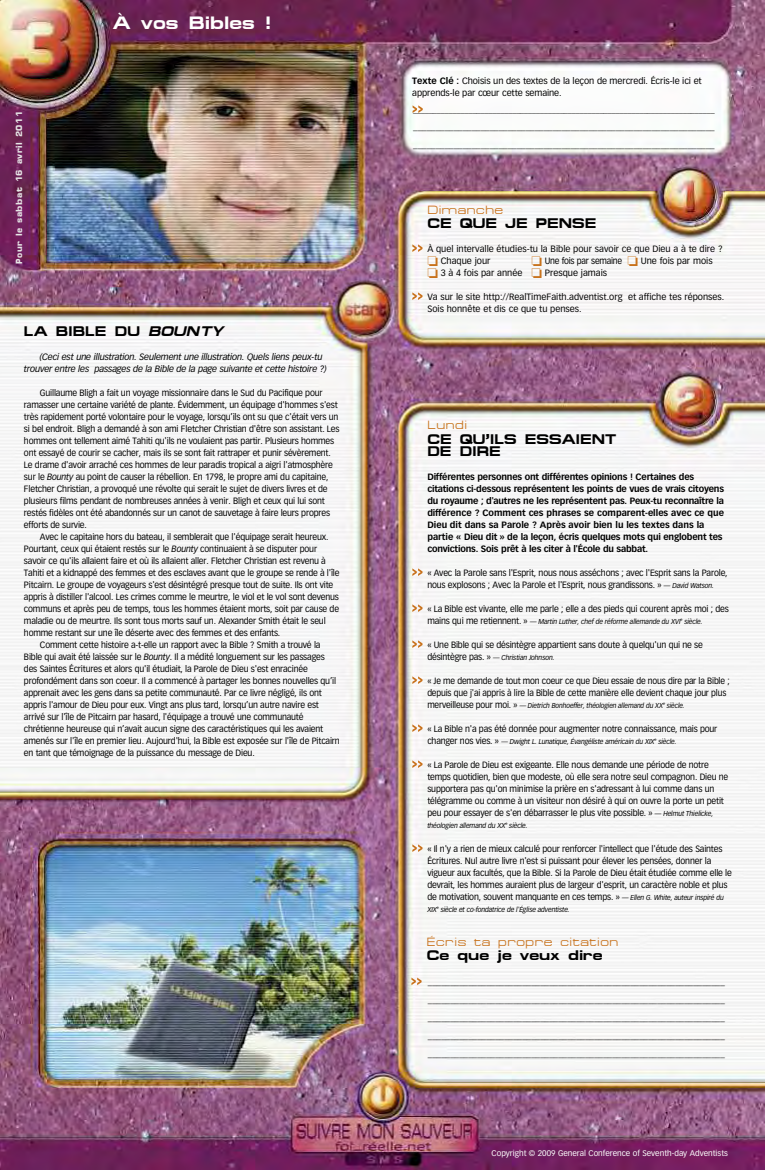
<style>
.page{position:relative;width:765px;height:1170px;background:#fff}
.page>*{position:absolute;margin:0;border:0;box-sizing:border-box;transform-origin:0 0}
.t1{font:700 expanded 18px "Micro FLF";color:#fff}
.t2{font:700 expanded 14px/12px "Micro FLF";color:#000}
.t3{font:expanded 12px "Micro FLF";letter-spacing:.05em;color:#c8721c}
.t4{font:9px/12px "Vectora LH";letter-spacing:-.02em;color:#000;scale:.95 1}
.t5{font:9px/18px "Vectora LH";letter-spacing:-.02em;color:#000}
.t6{font:700 9px/12px "Vectora LH";letter-spacing:-.02em;color:#000}
.t7{font:9px/12px "Vectora LH";color:#000}
.t8{font:9px/12px "Vectora LH";letter-spacing:-.02em;color:#000;scale:.93 1}
.t9{font:italic 9px/12px "Vectora LH";letter-spacing:-.02em;color:#000}
.t10{font:9px/12px "Vectora LH";color:#000;scale:.94 1}
.t11{font:700 9px "Micro FLF";letter-spacing:.05em;color:#e6e6e6}
.t12{font:8px "Vectora LH";color:#fff}
.t13{font:7.9px "Vectora LH";color:#000}
.t14{font:italic 7px "Vectora LH";letter-spacing:-.02em;color:#000;scale:.95 1}
.t15{font:italic 7px "Vectora LH";letter-spacing:-.02em;color:#000;scale:.93 1}
.t16{font:3.8px "Vectora LH";color:#000;scale:.95 1}
.s1{font-style:italic}
.s2{font-weight:700}
.s3{color:#c8721c}
.s4{font-style:italic;font-size:7px}
.s5{font-style:normal;font-size:9px}
</style>
<div class="page">
<img style="left:0;top:0;width:765px;height:1170px">
<svg style="left:412px;top:244px;width:11px;height:8px"></svg>
<svg style="left:412px;top:292px;width:11px;height:8px"></svg>
<svg style="left:412px;top:760px;width:11px;height:8px"></svg>
<svg style="left:412px;top:724px;width:11px;height:8px"></svg>
<svg style="left:412px;top:676px;width:11px;height:8px"></svg>
<svg style="left:412px;top:640px;width:11px;height:8px"></svg>
<svg style="left:412px;top:604px;width:11px;height:8px"></svg>
<svg style="left:412px;top:568px;width:11px;height:8px"></svg>
<svg style="left:412px;top:844px;width:11px;height:8px"></svg>
<svg style="left:411px;top:978px;width:11px;height:7px"></svg>
<svg style="left:413px;top:105px;width:10px;height:8px"></svg>
<p class="t11" style="left:14px;top:264px;width:154px;rotate:-90deg">Pour le sabbat 16 avril 2011</p>
<h1 class="t1" style="left:113px;top:13px;width:160px">À vos Bibles !</h1>
<h2 class="t2" style="left:24px;top:325px;width:203px">LA BIBLE DU <span class="s1">BOUNTY</span></h2>
<p class="t9" style="left:24px;top:351px;width:304px;text-indent:16px">(Ceci est une illustration. Seulement une illustration. Quels liens peux-tu trouver entre les passages de la Bible de la page suivante et cette histoire ?)</p>
<p class="t4" style="left:24px;top:387px;width:334px;text-indent:16px">Guillaume Bligh a fait un voyage missionnaire dans le Sud du Pacifique pour ramasser une certaine variété de plante. Évidemment, un équipage d'hommes s'est très rapidement porté volontaire pour le voyage, lorsqu’ils ont su que c'était vers un si bel endroit. Bligh a demandé à son ami Fletcher Christian d'être son assistant. Les hommes ont tellement aimé Tahiti qu'ils ne voulaient pas partir. Plusieurs hommes ont essayé de courir se cacher, mais ils se sont fait rattraper et punir sévèrement.<br>Le drame d'avoir arraché ces hommes de leur paradis tropical a aigri l'atmosphère sur le <span class="s1">Bounty</span> au point de causer la rébellion. En 1798, le propre ami du capitaine, Fletcher Christian, a provoqué une révolte qui serait le sujet de divers livres et de plusieurs films pendant de nombreuses années à venir. Bligh et ceux qui lui sont restés fidèles ont été abandonnés sur un canot de sauvetage à faire leurs propres efforts de survie.</p>
<p class="t4" style="left:40px;top:531px;width:305px">Avec le capitaine hors du bateau, il semblerait que l'équipage serait heureux.</p>
<p class="t4" style="left:24px;top:543px;width:310px">Pourtant, ceux qui étaient restés sur le <span class="s1">Bounty</span> continuaient à se disputer pour</p>
<p class="t4" style="left:24px;top:555px;width:319px">savoir ce qu'ils allaient faire et où ils allaient aller. Fletcher Christian est revenu à</p>
<p class="t4" style="left:24px;top:567px;width:334px">Tahiti et a kidnappé des femmes et des esclaves avant que le groupe se rende à l'île</p>
<p class="t4" style="left:24px;top:579px;width:327px">Pitcairn. Le groupe de voyageurs s'est désintégré presque tout de suite. Ils ont vite</p>
<p class="t4" style="left:24px;top:591px;width:333px">appris à distiller l'alcool. Les crimes comme le meurtre, le viol et le vol sont devenus</p>
<p class="t4" style="left:24px;top:603px;width:333px">communs et après peu de temps, tous les hommes étaient morts, soit par cause de</p>
<p class="t4" style="left:24px;top:615px;width:319px">maladie ou de meurtre. Ils sont tous morts sauf un. Alexander Smith était le seul</p>
<p class="t4" style="left:24px;top:627px;width:271px">homme restant sur une île déserte avec des femmes et des enfants.</p>
<p class="t4" style="left:40px;top:639px;width:297px">Comment cette histoire a-t-elle un rapport avec la Bible ? Smith a trouvé la</p>
<p class="t4" style="left:24px;top:651px;width:318px">Bible qui avait été laissée sur le <span class="s1">Bounty</span>. Il a médité longuement sur les passages</p>
<p class="t4" style="left:24px;top:663px;width:300px">des Saintes Écritures et alors qu'il étudiait, la Parole de Dieu s'est enracinée</p>
<p class="t4" style="left:24px;top:675px;width:330px">profondément dans son coeur. Il a commencé à partager les bonnes nouvelles qu’il</p>
<p class="t4" style="left:24px;top:687px;width:315px">apprenait avec les gens dans sa petite communauté. Par ce livre négligé, ils ont</p>
<p class="t4" style="left:24px;top:699px;width:312px">appris l'amour de Dieu pour eux. Vingt ans plus tard, lorsqu’un autre navire est</p>
<p class="t4" style="left:24px;top:711px;width:296px">arrivé sur l'île de Pitcairn par hasard, l'équipage a trouvé une communauté</p>
<p class="t4" style="left:24px;top:723px;width:317px">chrétienne heureuse qui n’avait aucun signe des caractéristiques qui les avaient</p>
<p class="t4" style="left:24px;top:735px;width:334px">amenés sur l'île en premier lieu. Aujourd'hui, la Bible est exposée sur l'île de Pitcairn</p>
<p class="t4" style="left:24px;top:747px;width:244px">en tant que témoignage de la puissance du message de Dieu.</p>
<p class="t5" style="left:412px;top:75px;width:291px;line-height:12px"><span class="s2">Texte Clé :</span> Choisis un des textes de la leçon de mercredi. Écris-le ici et apprends-le par cœur cette semaine.</p>
<p class="t13" style="left:413px;top:107px;width:303px">____________________________________________________________________________</p>
<p class="t5" style="left:413px;top:118px;width:303px">___________________________________________________________________ ___________________________________________________________________</p>
<h3 class="t3" style="left:427px;top:203px;width:78px">Dimanche</h3>
<h2 class="t2" style="left:427px;top:217px;width:171px">CE QUE JE PENSE</h2>
<p class="t7" style="left:427px;top:243px;width:297px">À quel intervalle étudies-tu la Bible pour savoir ce que Dieu a à te dire ? <span class="s3">❏</span> Chaque jour</p>
<p class="t10" style="left:427px;top:255px;width:305px;text-indent:104px"><span class="s3">❏</span> Une fois par semaine <span class="s3">❏</span> Une fois par mois <span class="s3">❏</span> 3 à 4 fois par année <span class="s3">❏</span> Presque jamais</p>
<p class="t7" style="left:427px;top:291px;width:299px">Va sur le site http://RealTimeFaith.adventist.org et affiche tes réponses.<br>Sois honnête et dis ce que tu penses.</p>
<h3 class="t3" style="left:427px;top:418px;width:41px">Lundi</h3>
<h2 class="t2" style="left:427px;top:433px;width:191px">CE QU’ILS ESSAIENT<br>DE DIRE</h2>
<p class="t6" style="left:427px;top:471px;width:298px">Différentes personnes ont différentes opinions ! Certaines des citations ci-dessous représentent les points de vues de vrais citoyens du royaume ; d'autres ne les représentent pas. Peux-tu reconnaître la différence ? Comment ces phrases se comparent-elles avec ce que Dieu dit dans sa Parole ? Après avoir bien lu les textes dans la partie « Dieu dit » de la leçon, écris quelques mots qui englobent tes convictions. Sois prêt à les citer à l'École du sabbat.</p>
<p class="t4" style="left:427px;top:567px;width:318px">« Avec la Parole sans l'Esprit, nous nous asséchons ; avec l'Esprit sans la Parole, nous explosons ; Avec la Parole et l'Esprit, nous grandissons. » <span class="s4">— David Watson.</span></p>
<p class="t4" style="left:427px;top:603px;width:319px">« La Bible est vivante, elle me parle ; elle a des pieds qui courent après moi ; des</p>
<p class="t14" style="left:427px;top:619px;width:268px"><span class="s5">mains qui me retiennent. »</span> — Martin Luther, chef de réforme allemande du XVI</p>
<p class="t16" style="left:681px;top:618px;width:4px">e</p>
<p class="t14" style="left:684px;top:619px;width:21px">siècle.</p>
<p class="t4" style="left:427px;top:639px;width:292px">« Une Bible qui se désintègre appartient sans doute à quelqu'un qui ne se</p>
<p class="t14" style="left:427px;top:655px;width:135px"><span class="s5">désintègre pas. »</span> — Christian Johnson.</p>
<p class="t8" style="left:427px;top:675px;width:327px">« Je me demande de tout mon coeur ce que Dieu essaie de nous dire par la Bible ; depuis que j'ai appris à lire la Bible de cette manière elle devient chaque jour plus</p>
<p class="t15" style="left:427px;top:703px;width:278px"><span class="s5">merveilleuse pour moi. »</span> — Dietrich Bonhoeffer, théologien allemand du XX<sup>e</sup> siècle.</p>
<p class="t4" style="left:427px;top:723px;width:307px">« La Bible n'a pas été donnée pour augmenter notre connaissance, mais pour</p>
<p class="t14" style="left:427px;top:739px;width:264px"><span class="s5">changer nos vies. »</span> — Dwight L. Lunatique, Évangéliste américain du XIX<sup>e</sup> siècle.</p>
<p class="t4" style="left:427px;top:759px;width:318px">« La Parole de Dieu est exigeante. Elle nous demande une période de notre temps quotidien, bien que modeste, où elle sera notre seul compagnon. Dieu ne supportera pas qu'on minimise la prière en s'adressant à lui comme dans un télégramme ou comme à un visiteur non désiré à qui on ouvre la porte un petit peu pour essayer de s'en débarrasser le plus vite possible. » <span class="s4">— Helmut Thielicke,</span></p>
<p class="t14" style="left:427px;top:823px;width:107px">théologien allemand du XX<sup>e</sup> siècle.</p>
<p class="t4" style="left:427px;top:843px;width:322px">« Il n'y a rien de mieux calculé pour renforcer l'intellect que l'étude des Saintes Écritures. Nul autre livre n'est si puissant pour élever les pensées, donner la vigueur aux facultés, que la Bible. Si la Parole de Dieu était étudiée comme elle le devrait, les hommes auraient plus de largeur d'esprit, un caractère noble et plus de motivation, souvent manquante en ces temps. » <span class="s4">— Ellen G. White, auteur inspiré du</span></p>
<p class="t14" style="left:427px;top:907px;width:151px">XIX<sup>e</sup> siècle et co-fondatrice de l'Église adventiste.</p>
<h3 class="t3" style="left:427px;top:935px;width:193px">Écris ta propre citation</h3>
<h2 class="t2" style="left:427px;top:949px;width:177px">Ce que je veux dire</h2>
<p class="t5" style="left:428px;top:974px;width:298px;text-align:justify">__________________________________________________________________ __________________________________________________________________ __________________________________________________________________ __________________________________________________________________ __________________________________________________________________</p>
<p class="t12" style="left:492px;top:1149px;width:238px">Copyright © 2009 General Conference of Seventh-day Adventists</p>
</div>
